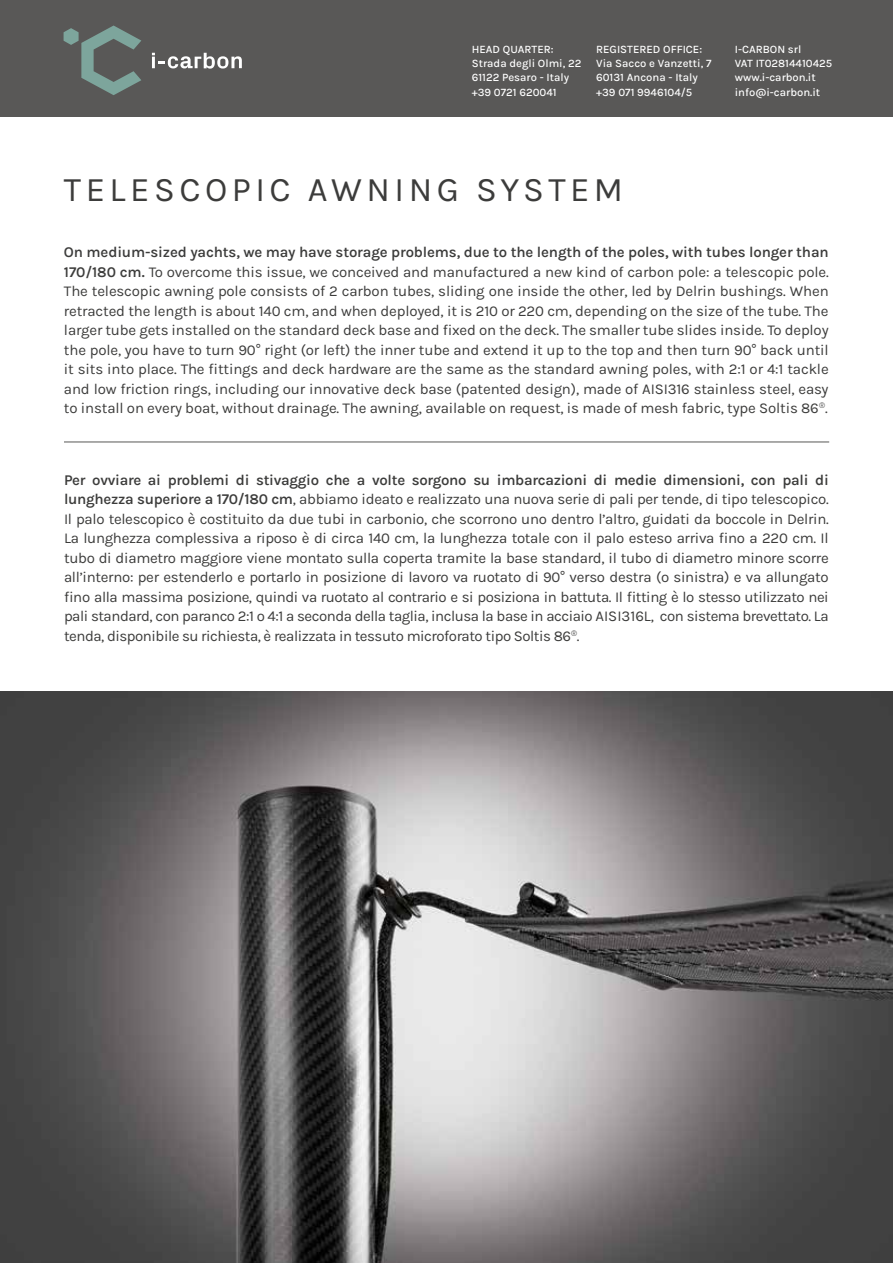
<style>
.page{position:relative;width:893px;height:1263px;background:#fff}
.page>*{position:absolute;margin:0;border:0;box-sizing:border-box;transform-origin:0 0}
.t1{font:34.5px "Karla";letter-spacing:.13em;color:#3c3c3b}
.t2{font:15px/19.5px "Karla";letter-spacing:-.02em;color:#3c3c3b;text-align:justify}
.t3{font:500 11.25px/14.2px "Karla";color:#fff}
.s1{font-weight:600}
</style>
<div class="page">
<div style="left:0;top:0;width:893px;height:117px;background:#595857"></div>
<svg style="left:64px;top:26px;width:77px;height:69px"></svg>
<svg style="left:152px;top:53px;width:90px;height:16px"></svg>
<hr style="left:64px;top:442px;width:765px;height:1px;background:#575756">
<img style="left:0;top:691px;width:893px;height:572px">
<p class="t3" style="left:472px;top:42px;width:111px">HEAD QUARTER:<br>Strada degli Olmi, 22<br>61122 Pesaro - Italy +39 0721 620041</p>
<p class="t3" style="left:735px;top:42px;width:99px">I-CARBON srl<br>VAT IT02814410425 www.i-carbon.it info@i-carbon.it</p>
<p class="t3" style="left:596px;top:42px;width:117px">REGISTERED OFFICE:<br>Via Sacco e Vanzetti, 7<br>60131 Ancona - Italy +39 071 9946104/5</p>
<h1 class="t1" style="left:64px;top:167px;width:561px">TELESCOPIC AWNING SYSTEM</h1>
<p class="t2" style="left:64px;top:242px;width:766px"><span class="s1">On medium-sized yachts, we may have storage problems, due to the length of the poles, with tubes longer than 170/180 cm.</span> To overcome this issue, we conceived and manufactured a new kind of carbon pole: a telescopic pole.<br>The telescopic awning pole consists of 2 carbon tubes, sliding one inside the other, led by Delrin bushings. When retracted the length is about 140 cm, and when deployed, it is 210 or 220 cm, depending on the size of the tube. The larger tube gets installed on the standard deck base and fixed on the deck. The smaller tube slides inside. To deploy the pole, you have to turn 90° right (or left) the inner tube and extend it up to the top and then turn 90° back until it sits into place. The fittings and deck hardware are the same as the standard awning poles, with 2:1 or 4:1 tackle and low friction rings, including our innovative deck base (patented design), made of AISI316 stainless steel, easy to install on every boat, without drainage. The awning, available on request, is made of mesh fabric, type Soltis 86<sup>®</sup>.</p>
<p class="t2" style="left:64px;top:469px;width:766px"><span class="s1">Per ovviare ai problemi di stivaggio che a volte sorgono su imbarcazioni di medie dimensioni, con pali di lunghezza superiore a 170/180 cm</span>, abbiamo ideato e realizzato una nuova serie di pali per tende, di tipo telescopico.<br>Il palo telescopico è costituito da due tubi in carbonio, che scorrono uno dentro l’altro, guidati da boccole in Delrin.<br>La lunghezza complessiva a riposo è di circa 140 cm, la lunghezza totale con il palo esteso arriva fino a 220 cm. Il tubo di diametro maggiore viene montato sulla coperta tramite la base standard, il tubo di diametro minore scorre all’interno: per estenderlo e portarlo in posizione di lavoro va ruotato di 90° verso destra (o sinistra) e va allungato fino alla massima posizione, quindi va ruotato al contrario e si posiziona in battuta. Il fitting è lo stesso utilizzato nei pali standard, con paranco 2:1 o 4:1 a seconda della taglia, inclusa la base in acciaio AISI316L, con sistema brevettato. La tenda, disponibile su richiesta, è realizzata in tessuto microforato tipo Soltis 86<sup>®</sup>.</p>
</div>
